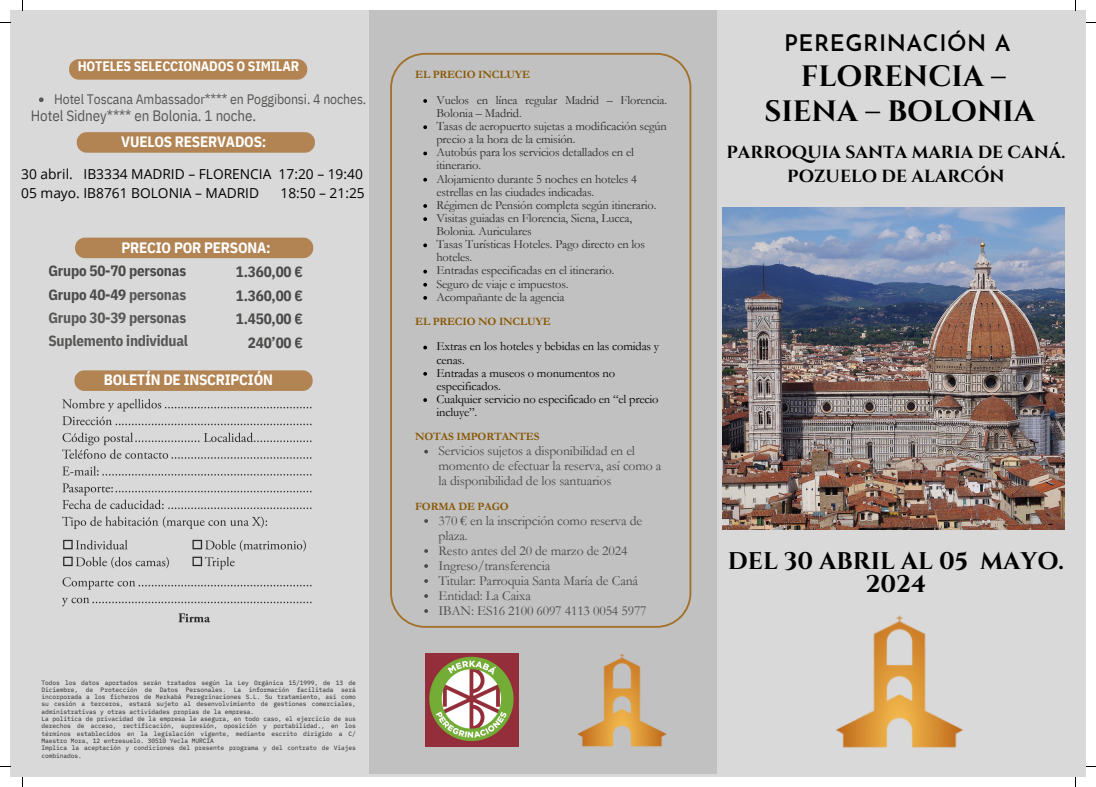
<style>
.page{position:relative;width:1096px;height:787px;background:#fff}
.page>*{position:absolute;margin:0;border:0;box-sizing:border-box;transform-origin:0 0}
.t1{font:700 29.38px/34.8px "Cinzel";color:#000;text-align:center}
.t2{font:700 24.12px/22.5px "Cinzel";color:#000;text-align:center}
.t3{font:600 22.75px "Josefin Sans";letter-spacing:.025em;color:#000}
.t4{font:700 17.5px/24.4px "Cinzel";color:#000;text-align:center}
.t5{font:700 15px/23.5px "IBM Plex Sans Cond";letter-spacing:-.015em;color:#4a4a49;text-align:justify}
.t6{font:700 15px "IBM Plex Sans Cond";letter-spacing:-.015em;color:#fff}
.t7{font:700 15px "IBM Plex Sans Cond";letter-spacing:-.015em;color:#575756}
.t8{font:15px "IBM Plex Sans Cond";letter-spacing:-.005em;color:#575756}
.t9{font:13.75px/15px "Garamond";letter-spacing:-.015em;color:#4a4a49}
.t10{font:13.75px/18.8px "Open Sans";color:#000}
.t11{font:13.75px "IBM Plex Sans Cond";letter-spacing:-.005em;color:#575756}
.t12{font:700 13.75px "IBM Plex Sans Cond";letter-spacing:-.015em;color:#fff}
.t13{font:12.5px/13.1px "Garamond";letter-spacing:-.015em;color:#2d2d2c}
.t14{font:12.5px/13.1px "Garamond";letter-spacing:-.015em;color:#000}
.t15{font:700 11.25px "Garamond";letter-spacing:-.01em;color:#895600}
.t16{font:6.25px/7.2px "IBM Plex Mono";letter-spacing:-.015em;color:#2d2d2c;text-align:justify}
.s1{color:#575756}
</style>
<div class="page">
<div style="left:10px;top:10px;width:1076px;height:767px;background:#d9d9d9"></div>
<div style="left:369px;top:10px;width:347px;height:764px;background:#c1c1c1"></div>
<img style="left:425px;top:653px;width:93px;height:93px">
<svg style="left:390px;top:53px;width:301px;height:575px"></svg>
<svg style="left:39px;top:97px;width:5px;height:5px"></svg>
<div style="left:77px;top:132px;width:238px;height:21px;background:#b28454;border-radius:10px"></div>
<div style="left:75px;top:238px;width:238px;height:20px;background:#b28454;border-radius:10px"></div>
<div style="left:74px;top:370px;width:239px;height:21px;background:#b28454;border-radius:10px"></div>
<img style="left:63px;top:399px;width:249px;height:224px">
<div style="left:69px;top:59px;width:238px;height:21px;background:#b28454;border-radius:10px"></div>
<img style="left:836px;top:615px;width:127px;height:133px">
<img style="left:577px;top:653px;width:90px;height:94px">
<img style="left:722px;top:208px;width:342px;height:321px">
<p class="t12" style="left:78px;top:57px;width:223px">HOTELES SELECCIONADOS O SIMILAR</p>
<p class="t11" style="left:54px;top:90px;width:313px">Hotel Toscana Ambassador**** en Poggibonsi. 4 noches.</p>
<p class="t8" style="left:31px;top:105px;width:227px">Hotel Sidney**** en Bolonia. 1 noche.</p>
<p class="t6" style="left:121px;top:132px;width:147px">VUELOS RESERVADOS:</p>
<p class="t10" style="left:21px;top:164px;width:343px">30 abril. IB3334 MADRID – FLORENCIA 17:20 – 19:40<br>05 mayo. IB8761 BOLONIA – MADRID</p>
<p class="t10" style="left:280px;top:183px;width:86px">18:50 – 21:25</p>
<p class="t6" style="left:121px;top:237px;width:151px">PRECIO POR PERSONA:</p>
<p class="t5" style="left:236px;top:260px;width:68px">1.360,00 € 1.360,00 € 1.450,00 €</p>
<p class="t5" style="left:248px;top:330px;width:56px">240’00 €</p>
<p class="t6" style="left:104px;top:370px;width:170px">BOLETÍN DE INSCRIPCIÓN</p>
<p class="t5" style="left:48px;top:259px;width:139px">Grupo 50-70 personas</p>
<p class="t5" style="left:48px;top:282px;width:139px">Grupo 40-49 <span class="s1">personas</span></p>
<p class="t7" style="left:48px;top:308px;width:139px">Grupo 30-39 personas</p>
<p class="t7" style="left:48px;top:331px;width:141px">Suplemento individual</p>
<p class="t16" style="left:41px;top:679px;width:316px">Todos los datos aportados serán tratados según la Ley Orgánica 15/1999, de 13 de Diciembre, de Protección de Datos Personales. La información facilitada será incorporada a los ficheros de Merkabá Peregrinaciones S.L. Su tratamiento, así como su cesión a terceros, estará sujeto al desenvolvimiento de gestiones comerciales, administrativas y otras actividades propias de la empresa.</p>
<p class="t16" style="left:41px;top:715px;width:316px">La política de privacidad de la empresa le asegura, en todo caso, el ejercicio de sus derechos de acceso, rectificación, supresión, oposición y portabilidad., en los términos establecidos en la legislación vigente, mediante escrito dirigido a C/ Maestro Mora, 12 entresuelo. 30510 Yecla MURCIA</p>
<p class="t16" style="left:41px;top:744px;width:316px">Implica la aceptación y condiciones del presente programa y del contrato de Viajes combinados.</p>
<p class="t15" style="left:415px;top:69px;width:116px">EL PRECIO INCLUYE</p>
<p class="t13" style="left:436px;top:93px;width:232px">Vuelos en línea regular Madrid – Florencia.<br>Bolonia – Madrid.</p>
<p class="t13" style="left:436px;top:120px;width:232px">Tasas de aeropuerto sujetas a modificación según precio a la hora de la emisión.</p>
<p class="t13" style="left:436px;top:146px;width:199px">Autobús para los servicios detallados en el itinerario.</p>
<p class="t13" style="left:436px;top:172px;width:202px">Alojamiento durante 5 noches en hoteles 4 estrellas en las ciudades indicadas.</p>
<p class="t13" style="left:436px;top:198px;width:221px">Régimen de Pensión completa según itinerario.</p>
<p class="t13" style="left:436px;top:212px;width:197px">Visitas guiadas en Florencia, Siena, Lucca,<br>Bolonia. Auriculares</p>
<p class="t13" style="left:436px;top:238px;width:210px">Tasas Turísticas Hoteles. Pago directo en los hoteles.</p>
<p class="t13" style="left:436px;top:264px;width:179px">Entradas especificadas en el itinerario.</p>
<p class="t13" style="left:436px;top:277px;width:134px">Seguro de viaje e impuestos.</p>
<p class="t13" style="left:436px;top:290px;width:130px">Acompañante de la agencia</p>
<p class="t15" style="left:415px;top:315px;width:137px">EL PRECIO NO INCLUYE</p>
<p class="t14" style="left:436px;top:340px;width:224px">Extras en los hoteles y bebidas en las comidas y cenas.</p>
<p class="t14" style="left:436px;top:366px;width:180px">Entradas a museos o monumentos no especificados.</p>
<p class="t14" style="left:436px;top:393px;width:224px">Cualquier servicio no especificado en “el precio incluye”.</p>
<p class="t15" style="left:415px;top:431px;width:126px">NOTAS IMPORTANTES</p>
<p class="t9" style="left:438px;top:444px;width:224px">Servicios sujetos a disponibilidad en el momento de efectuar la reserva, así como a la disponibilidad de los santuarios</p>
<p class="t15" style="left:415px;top:500px;width:95px">FORMA DE PAGO</p>
<p class="t9" style="left:438px;top:513px;width:205px"><span class="s1">37</span>0 € en la inscripción como reserva de plaza.</p>
<p class="t9" style="left:438px;top:543px;width:190px">Resto antes del 20 de marzo de 2024</p>
<p class="t9" style="left:438px;top:558px;width:113px">Ingreso/transferencia</p>
<p class="t9" style="left:438px;top:573px;width:201px">Titular: Parroquia Santa María de Caná</p>
<p class="t9" style="left:438px;top:588px;width:94px">Entidad: La Caixa</p>
<p class="t9" style="left:438px;top:603px;width:210px">IBAN: ES16 2100 6097 4113 0054 5977</p>
<p class="t3" style="left:784px;top:34px;width:228px">PEREGRINACIÓN A</p>
<p class="t1" style="left:764px;top:60px;width:272px">FLORENCIA –<br>SIENA – BOLONIA</p>
<p class="t4" style="left:726px;top:140px;width:340px">PARROQUIA SANTA MARIA DE CANÁ.<br>POZUELO DE ALARCÓN</p>
<p class="t2" style="left:728px;top:551px;width:337px">DEL 30 ABRIL AL 05 MAYO.<br>2024</p>
</div>
